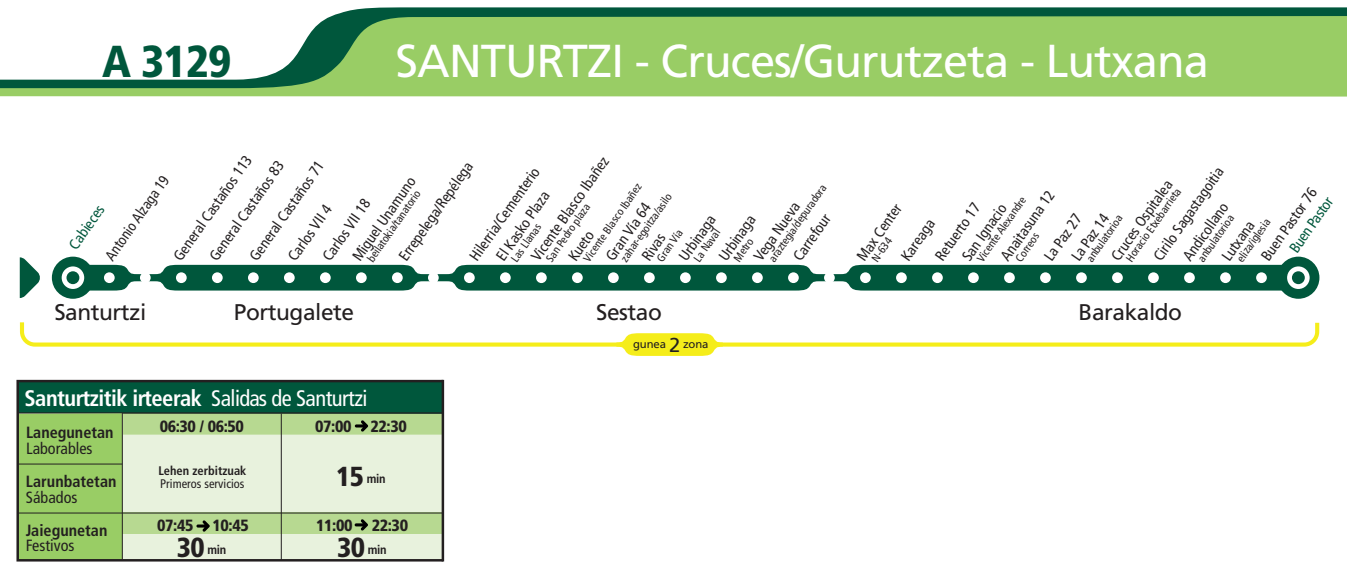
<style>
.page{position:relative;width:1347px;height:567px;background:#fff}
.page>*{position:absolute;margin:0;border:0;box-sizing:border-box;transform-origin:0 0}
.t1{font:46.12px "Frutiger LT Std";letter-spacing:-.02em;color:#fff}
.t2{font:900 condensed 44.75px "Frutiger LT Std";color:#00573c}
.t3{font:22.62px "Frutiger LT Std";letter-spacing:-.02em;color:#231f20}
.t4{font:700 condensed 22.5px "Frutiger LT Std";letter-spacing:-.025em;color:#fff}
.t5{font:900 condensed 16.25px "Frutiger LT Std";letter-spacing:-.025em;color:#231f20}
.t6{font:700 condensed 16.25px "Frutiger LT Std";color:#231f20}
.t7{font:condensed 16.25px "Frutiger LT Std";color:#231f20}
.t8{font:condensed 15px/32.6px "Frutiger LT Std";color:#231f20}
.t9{font:condensed 15px "Frutiger LT Std";color:#00573c}
.t10{font:condensed 15px "Frutiger LT Std";color:#231f20;scale:.95 1}
.t11{font:700 condensed 12.5px "Frutiger LT Std";color:#231f20}
.t12{font:condensed 12.5px "Frutiger LT Std";color:#231f20}
.t13{font:11.38px "Frutiger LT Std";letter-spacing:-.01em;color:#231f20}
.t14{font:condensed 11.25px "Frutiger LT Std";color:#231f20}
.s1{font-weight:400}
.s2{font-weight:900;font-size:27.5px}
.s3{font-size:20.12px}
</style>
<div class="page">
<svg style="left:20px;top:257px;width:20px;height:41px"></svg>
<svg style="left:20px;top:322px;width:1299px;height:25px"></svg>
<svg style="left:616px;top:333px;width:107px;height:23px;background:#f6ef3f"></svg>
<svg style="left:90px;top:265px;width:1191px;height:26px;background:#1a6850"></svg>
<div style="left:1277px;top:257px;width:42px;height:42px;background:#00573c;border-radius:50%"></div>
<div style="left:1287px;top:266px;width:22px;height:23px;background:#fff;border-radius:50%"></div>
<div style="left:52px;top:257px;width:42px;height:42px;background:#00573c;border-radius:50%"></div>
<div style="left:62px;top:266px;width:22px;height:23px;background:#fff;border-radius:50%"></div>
<div style="left:1291px;top:271px;width:13px;height:13px;background:#00573c;border-radius:50%"></div>
<div style="left:66px;top:271px;width:13px;height:13px;background:#00573c;border-radius:50%"></div>
<div style="left:1256px;top:272px;width:10px;height:11px;background:#fff;border-radius:50%"></div>
<div style="left:1220px;top:272px;width:10px;height:11px;background:#fff;border-radius:50%"></div>
<div style="left:1184px;top:272px;width:10px;height:11px;background:#fff;border-radius:50%"></div>
<div style="left:1148px;top:272px;width:10px;height:11px;background:#fff;border-radius:50%"></div>
<div style="left:1112px;top:272px;width:10px;height:11px;background:#fff;border-radius:50%"></div>
<div style="left:1076px;top:272px;width:10px;height:11px;background:#fff;border-radius:50%"></div>
<div style="left:1040px;top:272px;width:10px;height:11px;background:#fff;border-radius:50%"></div>
<div style="left:1004px;top:272px;width:10px;height:11px;background:#fff;border-radius:50%"></div>
<div style="left:968px;top:272px;width:10px;height:11px;background:#fff;border-radius:50%"></div>
<div style="left:932px;top:272px;width:10px;height:11px;background:#fff;border-radius:50%"></div>
<div style="left:896px;top:272px;width:10px;height:11px;background:#fff;border-radius:50%"></div>
<div style="left:860px;top:272px;width:10px;height:11px;background:#fff;border-radius:50%"></div>
<div style="left:824px;top:272px;width:10px;height:11px;background:#fff;border-radius:50%"></div>
<div style="left:788px;top:272px;width:10px;height:11px;background:#fff;border-radius:50%"></div>
<div style="left:752px;top:272px;width:10px;height:11px;background:#fff;border-radius:50%"></div>
<div style="left:716px;top:272px;width:10px;height:11px;background:#fff;border-radius:50%"></div>
<div style="left:680px;top:272px;width:10px;height:11px;background:#fff;border-radius:50%"></div>
<div style="left:644px;top:272px;width:10px;height:11px;background:#fff;border-radius:50%"></div>
<div style="left:608px;top:272px;width:11px;height:11px;background:#fff;border-radius:50%"></div>
<div style="left:572px;top:272px;width:11px;height:11px;background:#fff;border-radius:50%"></div>
<div style="left:536px;top:272px;width:11px;height:11px;background:#fff;border-radius:50%"></div>
<div style="left:500px;top:272px;width:11px;height:11px;background:#fff;border-radius:50%"></div>
<div style="left:464px;top:272px;width:11px;height:11px;background:#fff;border-radius:50%"></div>
<div style="left:428px;top:272px;width:11px;height:11px;background:#fff;border-radius:50%"></div>
<div style="left:392px;top:272px;width:11px;height:11px;background:#fff;border-radius:50%"></div>
<div style="left:356px;top:272px;width:11px;height:11px;background:#fff;border-radius:50%"></div>
<div style="left:320px;top:272px;width:11px;height:11px;background:#fff;border-radius:50%"></div>
<div style="left:284px;top:272px;width:11px;height:11px;background:#fff;border-radius:50%"></div>
<div style="left:248px;top:272px;width:11px;height:11px;background:#fff;border-radius:50%"></div>
<div style="left:212px;top:272px;width:11px;height:11px;background:#fff;border-radius:50%"></div>
<div style="left:176px;top:272px;width:11px;height:11px;background:#fff;border-radius:50%"></div>
<div style="left:140px;top:272px;width:11px;height:11px;background:#fff;border-radius:50%"></div>
<div style="left:104px;top:272px;width:11px;height:11px;background:#fff;border-radius:50%"></div>
<svg style="left:0;top:88px;width:1346px;height:9px;background:#9fcf6f"></svg>
<svg style="left:0;top:7px;width:1346px;height:81px;fill:#99cd65"></svg>
<svg style="left:18px;top:381px;width:423px;height:179px;background:#a0c295"></svg>
<hr style="left:441px;top:380px;width:3px;height:181px;background:#231f20">
<h2 class="t2" style="left:102px;top:34px;width:131px">A 3129</h2>
<h1 class="t1" style="left:395px;top:34px;width:815px">SANTURTZI - Cruces/Gurutzeta - Lutxana</h1>
<p class="t8" style="left:177px;top:234px;width:119px;line-height:29.5px;text-indent:-21px;rotate:-55deg">General Castaños 113<br>General Castaños 83</p>
<p class="t8" style="left:521px;top:250px;width:125px;rotate:-55deg">Vicente Blasco Ibañez</p>
<p class="t8" style="left:253px;top:232px;width:98px;line-height:31.4px;text-indent:-22px;rotate:-55deg">General Castaños 71<br>Carlos VII 4</p>
<p class="t8" style="left:389px;top:250px;width:118px;rotate:-55deg">Errepelega/Repélega</p>
<p class="t8" style="left:459px;top:250px;width:112px;rotate:-55deg">Hilerria/Cementerio</p>
<p class="t8" style="left:1156px;top:238px;width:95px;line-height:24.1px;text-indent:-17px;rotate:-55deg">Cirilo Sagastagoitia<br>Andicollano</p>
<p class="t10" style="left:101px;top:254px;width:106px;rotate:-55deg">Antonio Alzaga 19</p>
<p class="t8" style="left:326px;top:238px;width:100px;line-height:24.4px;text-indent:-17px;rotate:-55deg">Carlos VII 18<br>Miguel Unamuno</p>
<p class="t8" style="left:1074px;top:231px;width:96px;text-indent:-23px;rotate:-55deg">La Paz 14<br>Cruces Ospitalea</p>
<p class="t14" style="left:580px;top:257px;width:94px;rotate:-55deg">Vicente Blasco Ibañez</p>
<p class="t14" style="left:766px;top:257px;width:93px;rotate:-55deg">araztegia/depuradora</p>
<p class="t8" style="left:1251px;top:250px;width:87px;rotate:-55deg">Buen Pastor 76</p>
<p class="t14" style="left:1123px;top:257px;width:89px;rotate:-55deg">Horacio Etxebarrieta</p>
<p class="t8" style="left:990px;top:250px;width:84px;rotate:-55deg">Anaitasuna 12</p>
<p class="t14" style="left:364px;top:257px;width:86px;rotate:-55deg">beilatokia/tanatorio</p>
<p class="t8" style="left:486px;top:250px;width:83px;rotate:-55deg">El Kasko Plaza</p>
<p class="t14" style="left:618px;top:257px;width:82px;rotate:-55deg">zahar-egoitza/asilo</p>
<p class="t14" style="left:974px;top:257px;width:78px;rotate:-55deg">Vicente Alexandre</p>
<p class="t9" style="left:1285px;top:246px;width:66px;rotate:-55deg">Buen Pastor</p>
<p class="t8" style="left:596px;top:250px;width:68px;rotate:-55deg">Gran Vía 64</p>
<p class="t8" style="left:757px;top:232px;width:55px;line-height:32.1px;text-indent:-22px;rotate:-55deg">Vega Nueva<br>Carrefour</p>
<p class="t8" style="left:925px;top:250px;width:68px;rotate:-55deg">Retuerto 17</p>
<p class="t8" style="left:847px;top:250px;width:68px;rotate:-55deg">Max Center</p>
<p class="t14" style="left:543px;top:257px;width:69px;rotate:-55deg">San Pedro plaza</p>
<p class="t8" style="left:952px;top:250px;width:67px;rotate:-55deg">San Ignacio</p>
<p class="t9" style="left:65px;top:243px;width:52px;rotate:-55deg">Cabieces</p>
<p class="t8" style="left:1034px;top:250px;width:55px;rotate:-55deg">La Paz 27</p>
<p class="t14" style="left:1083px;top:257px;width:56px;rotate:-55deg">anbulatorioa</p>
<p class="t14" style="left:1194px;top:257px;width:56px;rotate:-55deg">anbulatorioa</p>
<p class="t8" style="left:709px;top:250px;width:54px;rotate:-55deg">Urbinaga</p>
<p class="t8" style="left:669px;top:250px;width:54px;rotate:-55deg">Urbinaga</p>
<p class="t14" style="left:1233px;top:257px;width:51px;rotate:-55deg">eliza/iglesia</p>
<p class="t8" style="left:891px;top:250px;width:48px;rotate:-55deg">Kareaga</p>
<p class="t8" style="left:1212px;top:250px;width:47px;rotate:-55deg">Lutxana</p>
<p class="t14" style="left:508px;top:257px;width:45px;rotate:-55deg">Las Llanas</p>
<p class="t14" style="left:691px;top:257px;width:38px;rotate:-55deg">La Naval</p>
<p class="t14" style="left:654px;top:257px;width:38px;rotate:-55deg">Gran Vía</p>
<p class="t8" style="left:558px;top:250px;width:34px;rotate:-55deg">Kueto</p>
<p class="t14" style="left:1012px;top:257px;width:34px;rotate:-55deg">Correos</p>
<p class="t8" style="left:632px;top:250px;width:31px;rotate:-55deg">Rivas</p>
<p class="t14" style="left:869px;top:257px;width:28px;rotate:-55deg">N-634</p>
<p class="t14" style="left:731px;top:257px;width:27px;rotate:-55deg">Metro</p>
<h3 class="t3" style="left:54px;top:299px;width:94px">Santurtzi</h3>
<h3 class="t3" style="left:234px;top:299px;width:122px">Portugalete</h3>
<h3 class="t3" style="left:596px;top:299px;width:67px">Sestao</h3>
<h3 class="t3" style="left:1078px;top:299px;width:105px">Barakaldo</h3>
<h3 class="t4" style="left:25px;top:384px;width:344px">Santurtzitik irteerak <span class="s1">Salidas de Santurtzi</span></h3>
<p class="t6" style="left:26px;top:423px;width:89px">Lanegunetan</p>
<p class="t7" style="left:26px;top:438px;width:68px">Laborables</p>
<p class="t6" style="left:26px;top:472px;width:92px">Larunbatetan</p>
<p class="t7" style="left:26px;top:487px;width:53px">Sábados</p>
<p class="t6" style="left:26px;top:520px;width:83px">Jaiegunetan</p>
<p class="t7" style="left:26px;top:536px;width:50px">Festivos</p>
<p class="t5" style="left:160px;top:416px;width:86px">06:30 / 06:50</p>
<p class="t11" style="left:158px;top:464px;width:90px">Lehen zerbitzuak</p>
<p class="t12" style="left:160px;top:476px;width:86px">Primeros servicios</p>
<p class="t5" style="left:315px;top:416px;width:93px">07:00 22:30</p>
<p class="t11" style="left:336px;top:471px;width:51px"><span class="s2">15</span> min</p>
<p class="t5" style="left:157px;top:516px;width:93px">07:45 10:45</p>
<p class="t5" style="left:316px;top:516px;width:94px">11:00 22:30</p>
<p class="t11" style="left:337px;top:542px;width:51px"><span class="s2">30</span> min</p>
<p class="t11" style="left:177px;top:542px;width:51px"><span class="s2">30</span> min</p>
<p class="t13" style="left:633px;top:337px;width:77px">gunea <span class="s3">2</span> zona</p>
</div>
